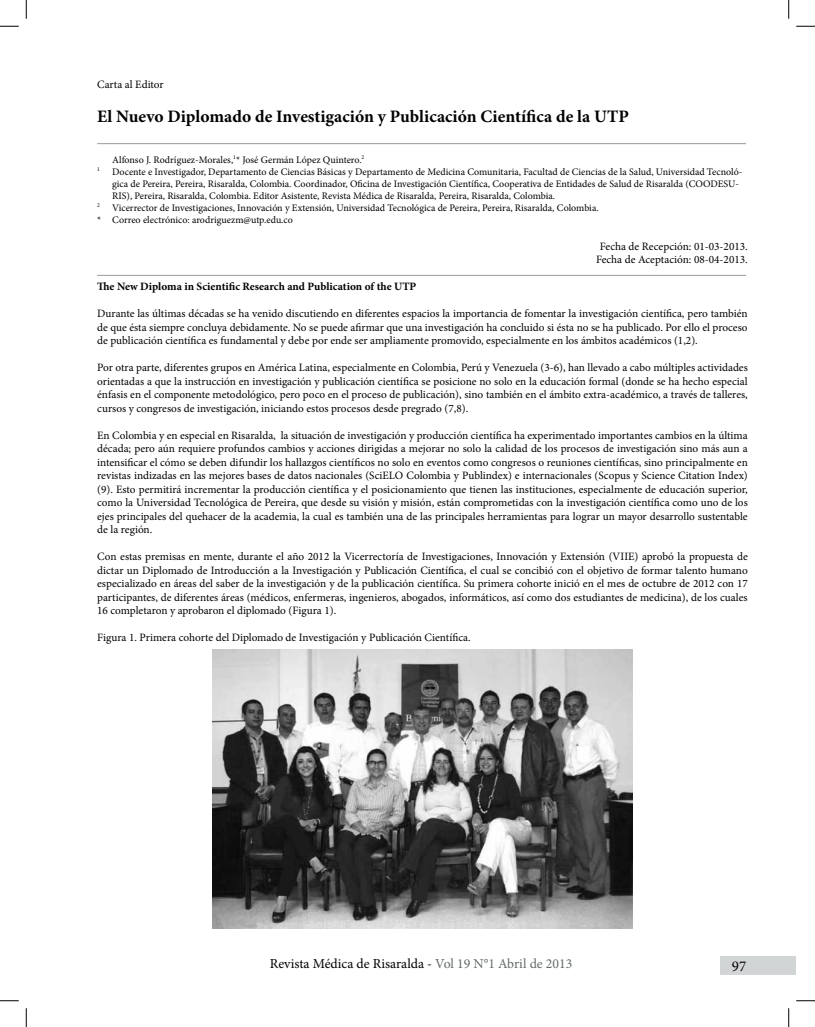
<style>
.page{position:relative;width:815px;height:1027px;background:#fff}
.page>*{position:absolute;margin:0;border:0;box-sizing:border-box;transform-origin:0 0}
.t1{font:700 17.5px "Minion Pro";color:#000}
.t2{font:15px "Minion Pro";color:#000}
.t3{font:13.75px "Minion Pro";color:#000}
.t4{font:11.25px/13.5px "Minion Pro";color:#000;text-align:justify}
.t5{font:700 11.25px "Minion Pro";color:#000}
.t6{font:10px "Minion Pro";color:#000}
.s1{color:#626968}
</style>
<div class="page">
<hr style="left:97px;top:275px;width:649px;height:1px;background:#959c9d">
<hr style="left:97px;top:143px;width:649px;height:1px;background:#959c9d">
<img style="left:213px;top:649px;width:419px;height:279px">
<div style="left:720px;top:956px;width:75px;height:19px;background:#d1d5d6"></div>
<svg style="left:0;top:25px;width:19px;height:2px"></svg>
<svg style="left:796px;top:25px;width:18px;height:2px"></svg>
<svg style="left:0;top:1000px;width:19px;height:1px"></svg>
<svg style="left:796px;top:1000px;width:18px;height:1px"></svg>
<svg style="left:25px;top:0;width:2px;height:19px"></svg>
<svg style="left:25px;top:1008px;width:2px;height:19px"></svg>
<svg style="left:788px;top:0;width:1px;height:19px"></svg>
<svg style="left:788px;top:1008px;width:1px;height:19px"></svg>
<p class="t4" style="left:97px;top:77px;width:68px">Carta al Editor</p>
<h1 class="t1" style="left:97px;top:104px;width:533px">El Nuevo Diplomado de Investigación y Publicación Científica de la UTP</h1>
<p class="t6" style="left:112px;top:153px;width:253px">Alfonso J. Rodríguez-Morales,<sup>1</sup>* José Germán López Quintero.<sup>2</sup></p>
<p class="t6" style="left:97px;top:165px;width:646px"><sup>1</sup> Docente e Investigador, Departamento de Ciencias Básicas y Departamento de Medicina Comunitaria, Facultad de Ciencias de la Salud, Universidad Tecnoló-</p>
<p class="t6" style="left:112px;top:177px;width:628px">gica de Pereira, Pereira, Risaralda, Colombia. Coordinador, Oficina de Investigación Científica, Cooperativa de Entidades de Salud de Risaralda (COODESU-</p>
<p class="t6" style="left:112px;top:189px;width:444px">RIS), Pereira, Risaralda, Colombia. Editor Asistente, Revista Médica de Risaralda, Pereira, Risaralda, Colombia.</p>
<p class="t6" style="left:97px;top:201px;width:503px"><sup>2</sup> Vicerrector de Investigaciones, Innovación y Extensión, Universidad Tecnológica de Pereira, Pereira, Risaralda, Colombia.</p>
<p class="t6" style="left:97px;top:213px;width:197px">* Correo electrónico: arodriguezm@utp.edu.co</p>
<p class="t4" style="left:596px;top:239px;width:153px;text-align:center">Fecha de Recepción: 01-03-2013.<br>Fecha de Aceptación: 08-04-2013.</p>
<p class="t5" style="left:97px;top:279px;width:320px">The New Diploma in Scientific Research and Publication of the UTP</p>
<p class="t4" style="left:97px;top:307px;width:651px">Durante las últimas décadas se ha venido discutiendo en diferentes espacios la importancia de fomentar la investigación científica, pero también de que ésta siempre concluya debidamente. No se puede afirmar que una investigación ha concluido si ésta no se ha publicado. Por ello el proceso de publicación científica es fundamental y debe por ende ser ampliamente promovido, especialmente en los ámbitos académicos (1,2).</p>
<p class="t4" style="left:97px;top:361px;width:652px">Por otra parte, diferentes grupos en América Latina, especialmente en Colombia, Perú y Venezuela (3-6), han llevado a cabo múltiples actividades orientadas a que la instrucción en investigación y publicación científica se posicione no solo en la educación formal (donde se ha hecho especial énfasis en el componente metodológico, pero poco en el proceso de publicación), sino también en el ámbito extra-académico, a través de talleres, cursos y congresos de investigación, iniciando estos procesos desde pregrado (7,8).</p>
<p class="t4" style="left:97px;top:428px;width:652px">En Colombia y en especial en Risaralda, la situación de investigación y producción científica ha experimentado importantes cambios en la última década; pero aún requiere profundos cambios y acciones dirigidas a mejorar no solo la calidad de los procesos de investigación sino más aun a intensificar el cómo se deben difundir los hallazgos científicos no solo en eventos como congresos o reuniones científicas, sino principalmente en revistas indizadas en las mejores bases de datos nacionales (SciELO Colombia y Publindex) e internacionales (Scopus y Science Citation Index) (9). Esto permitirá incrementar la producción científica y el posicionamiento que tienen las instituciones, especialmente de educación superior, como la Universidad Tecnológica de Pereira, que desde su visión y misión, están comprometidas con la investigación científica como uno de los ejes principales del quehacer de la academia, la cual es también una de las principales herramientas para lograr un mayor desarrollo sustentable de la región.</p>
<p class="t4" style="left:97px;top:550px;width:652px">Con estas premisas en mente, durante el año 2012 la Vicerrectoría de Investigaciones, Innovación y Extensión (VIIE) aprobó la propuesta de dictar un Diplomado de Introducción a la Investigación y Publicación Científica, el cual se concibió con el objetivo de formar talento humano especializado en áreas del saber de la investigación y de la publicación científica. Su primera cohorte inició en el mes de octubre de 2012 con 17 participantes, de diferentes áreas (médicos, enfermeras, ingenieros, abogados, informáticos, así como dos estudiantes de medicina), de los cuales 16 completaron y aprobaron el diplomado (Figura 1).</p>
<p class="t4" style="left:97px;top:631px;width:375px">Figura 1. Primera cohorte del Diplomado de Investigación y Publicación Científica.</p>
<p class="t3" style="left:270px;top:955px;width:304px">Revista Médica de Risaralda - <span class="s1">Vol 19 N°1 Abril de 2013</span></p>
<h2 class="t2" style="left:731px;top:956px;width:16px">97</h2>
</div>
